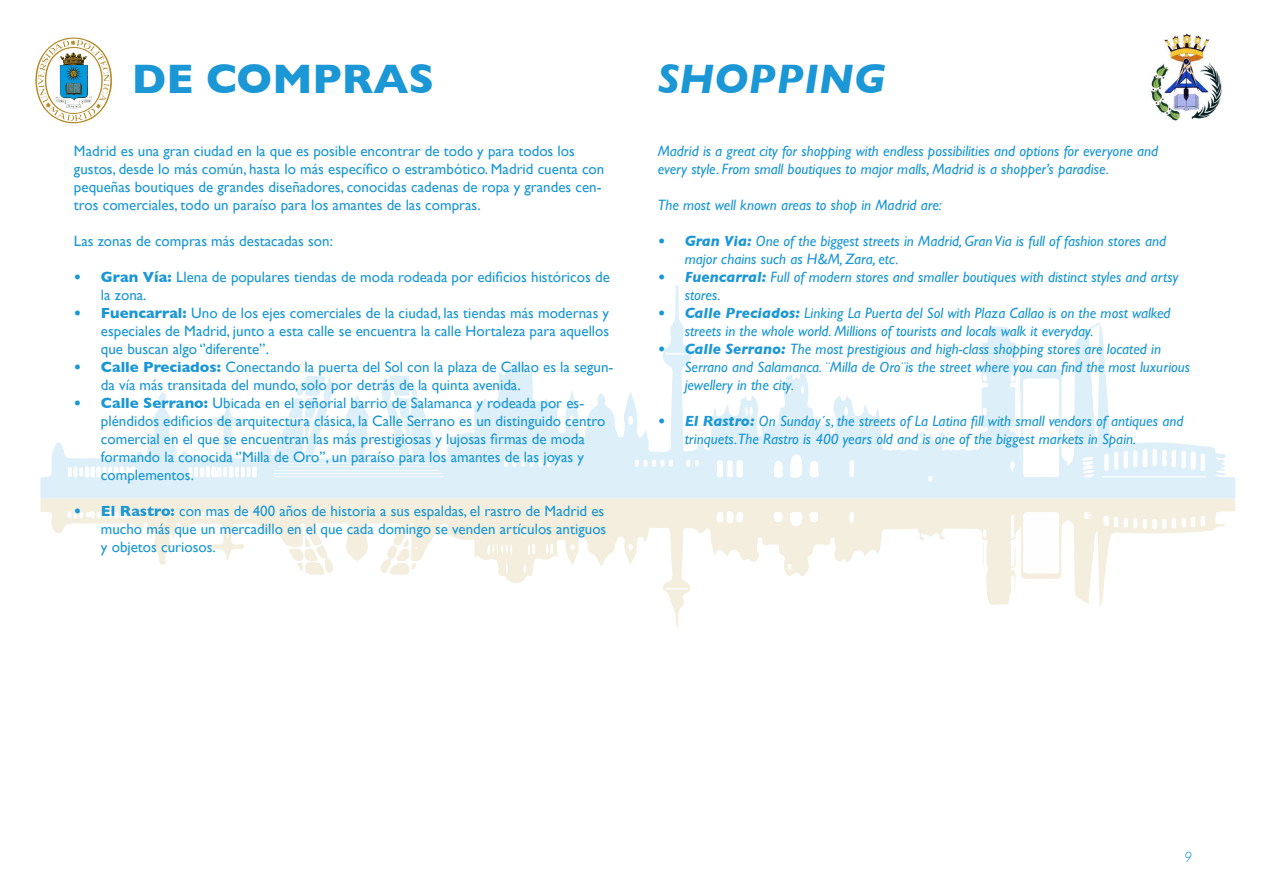
<style>
.page{position:relative;width:1263px;height:893px;background:#fff}
.page>*{position:absolute;margin:0;border:0;box-sizing:border-box;transform-origin:0 0}
.t1{font:700 42px "Gill Sans";color:#1b97d5}
.t2{font:italic 700 42px "Gill Sans";color:#1b97d5}
.t3{font:15px/18px "Gill Sans";color:#1b97d5}
.t4{font:italic 15px/18px "Gill Sans";color:#1b97d5}
.t5{font:italic 300 15px "Gill Sans";color:#1b97d5}
.s1{font-weight:700}
</style>
<div class="page">
<svg style="left:40px;top:285px;width:1195px;height:214px"></svg>
<svg style="left:40px;top:499px;width:1195px;height:130px"></svg>
<svg style="left:497px;top:380px;width:2px;height:17px"></svg>
<svg style="left:171px;top:434px;width:7px;height:23px"></svg>
<svg style="left:144px;top:429px;width:12px;height:32px"></svg>
<svg style="left:773px;top:454px;width:29px;height:25px"></svg>
<svg style="left:809px;top:461px;width:11px;height:17px"></svg>
<svg style="left:850px;top:460px;width:4px;height:17px"></svg>
<svg style="left:665px;top:353px;width:24px;height:1px"></svg>
<svg style="left:569px;top:416px;width:6px;height:9px"></svg>
<svg style="left:628px;top:416px;width:5px;height:9px"></svg>
<svg style="left:66px;top:465px;width:70px;height:13px"></svg>
<svg style="left:844px;top:406px;width:4px;height:10px"></svg>
<svg style="left:1082px;top:324px;width:124px;height:154px"></svg>
<svg style="left:634px;top:460px;width:39px;height:7px"></svg>
<svg style="left:504px;top:460px;width:56px;height:7px"></svg>
<svg style="left:686px;top:460px;width:13px;height:7px"></svg>
<svg style="left:982px;top:361px;width:6px;height:20px"></svg>
<svg style="left:928px;top:476px;width:4px;height:5px"></svg>
<svg style="left:982px;top:408px;width:5px;height:7px"></svg>
<svg style="left:786px;top:371px;width:18px;height:23px"></svg>
<svg style="left:745px;top:407px;width:8px;height:10px"></svg>
<svg style="left:1007px;top:341px;width:52px;height:136px"></svg>
<svg style="left:717px;top:459px;width:26px;height:18px"></svg>
<svg style="left:187px;top:466px;width:71px;height:12px"></svg>
<svg style="left:1023px;top:512px;width:36px;height:61px"></svg>
<svg style="left:789px;top:512px;width:14px;height:14px"></svg>
<svg style="left:1011px;top:515px;width:3px;height:23px"></svg>
<svg style="left:773px;top:511px;width:10px;height:11px"></svg>
<svg style="left:809px;top:512px;width:10px;height:10px"></svg>
<svg style="left:716px;top:511px;width:28px;height:12px"></svg>
<svg style="left:666px;top:588px;width:22px;height:1px"></svg>
<svg style="left:848px;top:512px;width:7px;height:11px"></svg>
<svg style="left:1103px;top:516px;width:103px;height:13px"></svg>
<svg style="left:982px;top:530px;width:5px;height:37px"></svg>
<svg style="left:545px;top:544px;width:9px;height:10px"></svg>
<svg style="left:523px;top:564px;width:3px;height:10px"></svg>
<svg style="left:505px;top:564px;width:3px;height:10px"></svg>
<svg style="left:528px;top:544px;width:8px;height:11px"></svg>
<svg style="left:487px;top:544px;width:26px;height:11px"></svg>
<svg style="left:524px;top:528px;width:2px;height:10px"></svg>
<svg style="left:235px;top:512px;width:16px;height:6px"></svg>
<svg style="left:188px;top:510px;width:41px;height:29px"></svg>
<svg style="left:68px;top:510px;width:68px;height:10px"></svg>
<svg style="left:628px;top:544px;width:5px;height:6px"></svg>
<svg style="left:570px;top:544px;width:5px;height:6px"></svg>
<svg style="left:788px;top:564px;width:4px;height:5px"></svg>
<svg style="left:380px;top:538px;width:38px;height:39px"></svg>
<svg style="left:288px;top:536px;width:47px;height:39px"></svg>
<svg style="left:270px;top:373px;width:174px;height:105px"></svg>
<img style="left:35px;top:37px;width:77px;height:87px">
<img style="left:1150px;top:33px;width:72px;height:88px">
<h1 class="t1" style="left:132px;top:46px;width:304px">DE COMPRAS</h1>
<h1 class="t2" style="left:658px;top:55px;width:229px">SHOPPING</h1>
<p class="t3" style="left:74px;top:142px;width:532px">Madrid es una gran ciudad en la que es posible encontrar de todo y para todos los gustos, desde lo más común, hasta lo más específico o estrambótico. Madrid cuenta con pequeñas boutiques de grandes diseñadores, conocidas cadenas de ropa y grandes cen&shy;tros comerciales, todo un paraíso para los amantes de las compras.</p>
<p class="t3" style="left:74px;top:232px;width:261px">Las zonas de compras más destacadas son:</p>
<p class="t3" style="left:101px;top:268px;width:510px;text-indent:-27px"><span class="s1">• Gran Vía:</span> Llena de populares tiendas de moda rodeada por edificios históricos de la zona.</p>
<p class="t3" style="left:101px;top:304px;width:510px;text-align:justify;text-indent:-27px"><span class="s1">• Fuencarral:</span> Uno de los ejes comerciales de la ciudad, las tiendas más modernas y especiales de Madrid, junto a esta calle se encuentra la calle Hortaleza para aquellos que buscan algo ‘’diferente’’.</p>
<p class="t3" style="left:101px;top:358px;width:514px;text-indent:-27px"><span class="s1">• Calle Preciados:</span> Conectando la puerta del Sol con la plaza de Callao es la segun&shy;da vía más transitada del mundo, solo por detrás de la quinta avenida.</p>
<p class="t3" style="left:101px;top:394px;width:506px;text-indent:-27px"><span class="s1">• Calle Serrano:</span> Ubicada en el señorial barrio de Salamanca y rodeada por es&shy;pléndidos edificios de arquitectura clásica, la Calle Serrano es un distinguido centro comercial en el que se encuentran las más prestigiosas y lujosas firmas de moda formando la conocida ‘’Milla de Oro’’, un paraíso para los amantes de las joyas y complementos.</p>
<p class="t3" style="left:101px;top:502px;width:507px;text-indent:-27px"><span class="s1">• El Rastro:</span> con mas de 400 años de historia a sus espaldas, el rastro de Madrid es mucho más que un mercadillo en el que cada domingo se venden artículos antiguos y objetos curiosos.</p>
<p class="t4" style="left:658px;top:142px;width:502px">Madrid is a great city for shopping with endless possibilities and options for everyone and every style. From small boutiques to major malls, Madrid is a shopper’s paradise.</p>
<p class="t4" style="left:658px;top:196px;width:286px">The most well known areas to shop in Madrid are:</p>
<p class="t4" style="left:685px;top:232px;width:483px;text-indent:-27px"><span class="s1">• Gran Via:</span> One of the biggest streets in Madrid, Gran Via is full of fashion stores and major chains such as H&amp;M, Zara, etc.</p>
<p class="t4" style="left:685px;top:268px;width:495px;text-indent:-27px"><span class="s1">• Fuencarral:</span> Full of modern stores and smaller boutiques with distinct styles and artsy stores.</p>
<p class="t4" style="left:685px;top:304px;width:487px;text-indent:-27px"><span class="s1">• Calle Preciados:</span> Linking La Puerta del Sol with Plaza Callao is on the most walked streets in the whole world. Millions of tourists and locals walk it everyday.</p>
<p class="t4" style="left:685px;top:340px;width:507px;text-indent:-27px"><span class="s1">• Calle Serrano:</span> The most prestigious and high-class shopping stores are located in<br>Serrano and Salamanca. ¨Milla de Oro¨is the street where you can find the most luxurious jewellery in the city.</p>
<p class="t4" style="left:685px;top:412px;width:500px;text-indent:-27px"><span class="s1">• El Rastro:</span> On Sunday´s, the streets of La Latina fill with small vendors of antiques and trinquets.The Rastro is 400 years old and is one of the biggest markets in Spain.</p>
<p class="t5" style="left:1184px;top:848px;width:9px">9</p>
</div>
